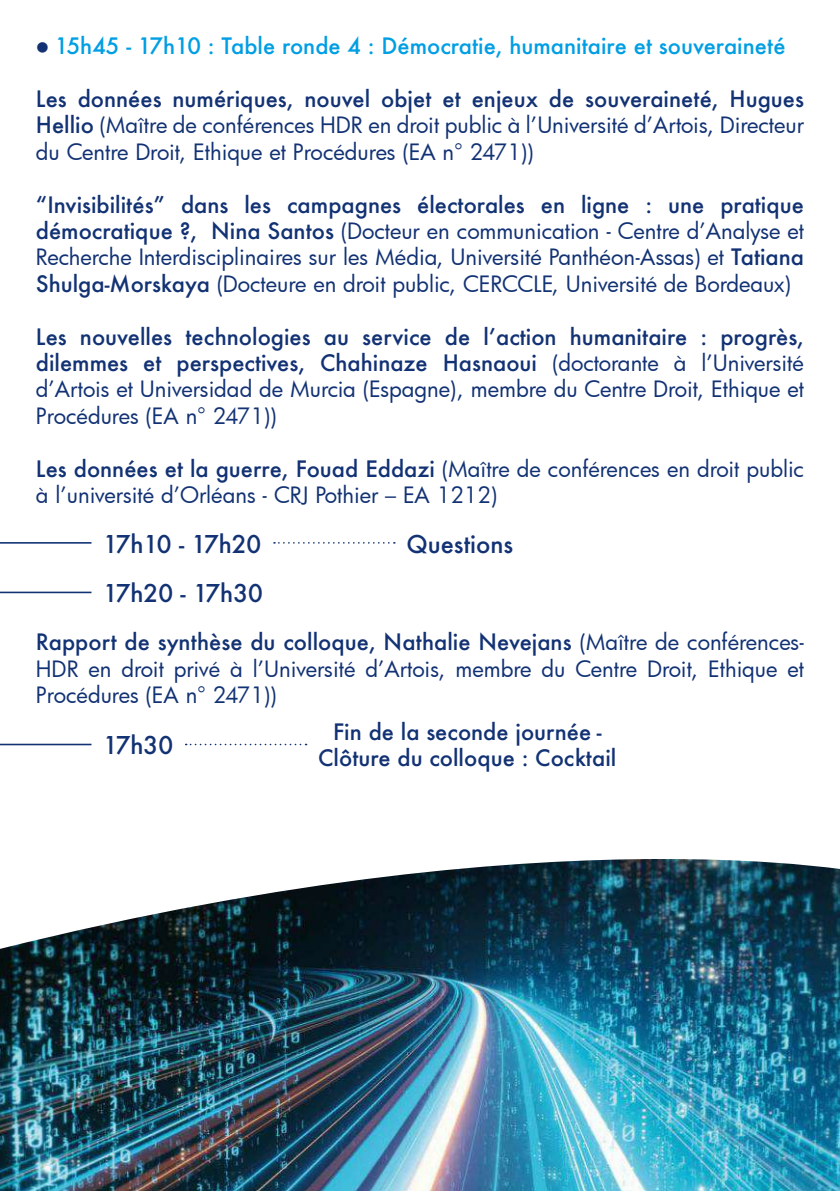
<style>
.page{position:relative;width:840px;height:1191px;background:#fff}
.page>*{position:absolute;margin:0;border:0;box-sizing:border-box;transform-origin:0 0}
.t1{font:500 23.8px "Futura";color:#123274}
.t2{font:22px/26.4px "Futura";color:#123274;text-align:justify}
.t3{font:500 22px "Futura";color:#009ee3}
.t4{font:500 22px/26.4px "Futura";color:#123274;text-align:center}
.s1{color:#123274}
.s2{font-weight:500}
</style>
<div class="page">
<hr style="left:0;top:542px;width:91px;height:1px;background:#123274">
<svg style="left:274px;top:542px;width:120px;height:1px"></svg>
<hr style="left:0;top:591px;width:91px;height:2px;background:#123274">
<hr style="left:0;top:743px;width:91px;height:2px;background:#123274">
<img style="left:0;top:859px;width:839px;height:332px">
<svg style="left:185px;top:743px;width:121px;height:2px"></svg>
<p class="t3" style="left:36px;top:31px;width:750px"><span class="s1">●</span> 15h45 - 17h10 : Table ronde 4 : Démocratie, humanitaire et souveraineté</p>
<p class="t2" style="left:36px;top:85px;width:769px"><span class="s2">Les données numériques, nouvel objet et enjeux de souveraineté, Hugues Hellio</span> (Maître de conférences HDR en droit public à l’Université d’Artois, Directeur du Centre Droit, Ethique et Procédures (EA n° 2471))</p>
<p class="t2" style="left:36px;top:191px;width:769px"><span class="s2">“Invisibilités” dans les campagnes électorales en ligne : une pratique démocratique ?, Nina Santos</span> (Docteur en communication - Centre d’Analyse et Recherche Interdisciplinaires sur les Média, Université Panthéon-Assas) et <span class="s2">Tatiana Shulga-Morskaya</span> (Docteure en droit public, CERCCLE, Université de Bordeaux)</p>
<p class="t2" style="left:36px;top:323px;width:769px"><span class="s2">Les nouvelles technologies au service de l’action humanitaire : progrès, dilemmes et perspectives, Chahinaze Hasnaoui</span> (doctorante à l’Université d’Artois et Universidad de Murcia (Espagne), membre du Centre Droit, Ethique et Procédures (EA n° 2471))</p>
<p class="t2" style="left:36px;top:455px;width:769px"><span class="s2">Les données et la guerre, Fouad Eddazi</span> (Maître de conférences en droit public à l’université d’Orléans - CRJ Pothier – EA 1212)</p>
<p class="t1" style="left:103px;top:527px;width:159px">17h10 - 17h20</p>
<p class="t1" style="left:406px;top:527px;width:108px">Questions</p>
<p class="t1" style="left:103px;top:577px;width:161px">17h20 - 17h30</p>
<p class="t2" style="left:36px;top:628px;width:769px"><span class="s2">Rapport de synthèse du colloque, Nathalie Nevejans</span> (Maître de conférences-HDR en droit privé à l’Université d’Artois, membre du Centre Droit, Ethique et Procédures (EA n° 2471))</p>
<p class="t4" style="left:318px;top:718px;width:299px">Fin de la seconde journée -<br>Clôture du colloque : Cocktail</p>
<p class="t1" style="left:103px;top:729px;width:71px">17h30</p>
</div>
